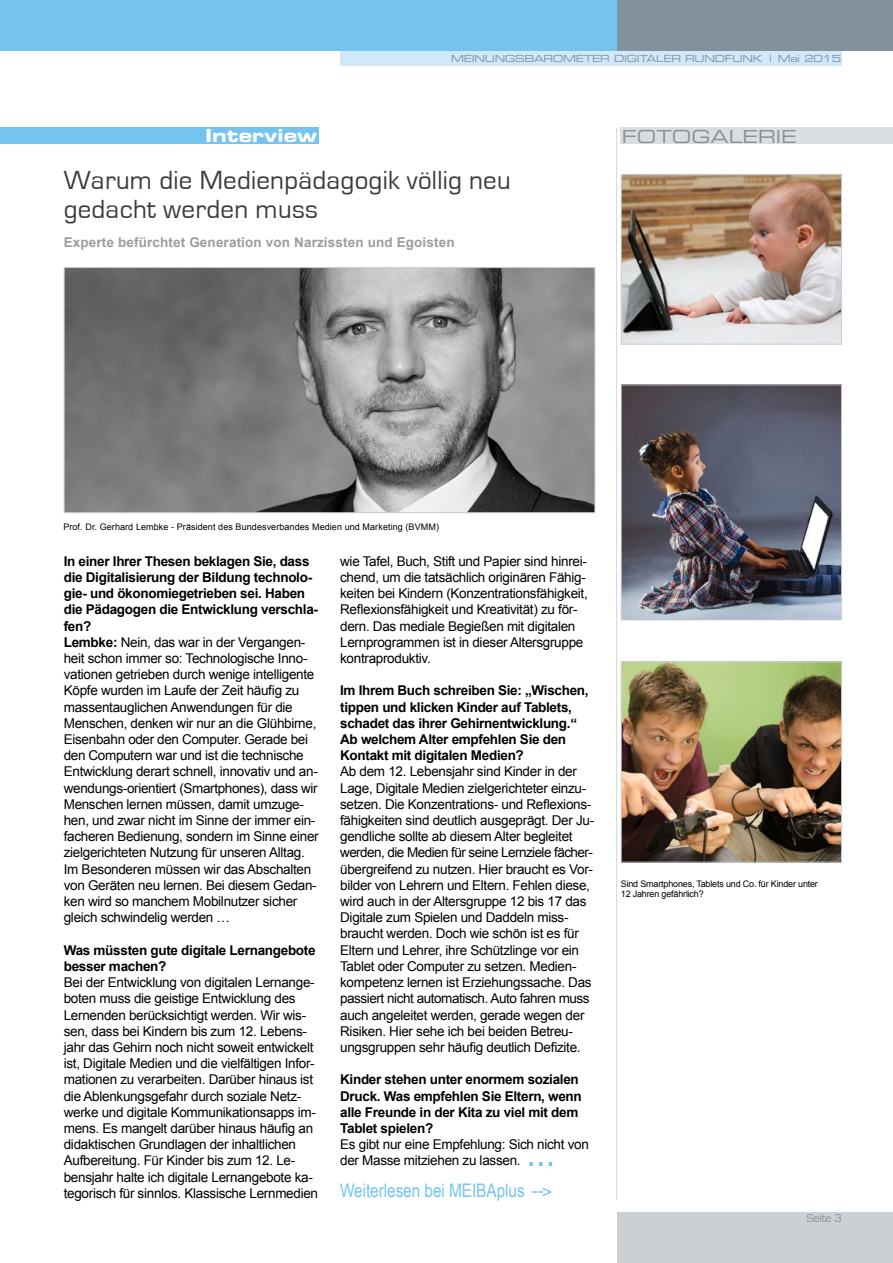
<style>
.page{position:relative;width:893px;height:1263px;background:#fff}
.page>*{position:absolute;margin:0;border:0;box-sizing:border-box;transform-origin:0 0}
.t1{font:27px/29px "Eurostile";letter-spacing:.01em;color:#3c3c3b}
.t2{font:18.75px "Arial Narrow";letter-spacing:-.005em;color:#74c4ef}
.t3{font:18px "Eurostile Extended Two";color:#83929b}
.t4{font:18px "Eurostile Bold Extended Two";color:#fff}
.t5{font:13.5px/16.2px "Arial";letter-spacing:-.02em;color:#000}
.t6{font:700 13.5px/16.2px "Arial";letter-spacing:-.02em;color:#000}
.t7{font:700 13.5px "Arial";letter-spacing:.01em;color:#9d9d9c}
.t8{font:12px "Eurostile";color:#82929a}
.t9{font:9.75px "Eurostile Extended Two";letter-spacing:-.03em;color:#82929a}
.t10{font:9px "Arial";letter-spacing:.01em;color:#000}
.t11{font:9px/10.8px "Arial";letter-spacing:-.02em;color:#000}
.s1{font-weight:700}
</style>
<div class="page">
<div style="left:0;top:0;width:617px;height:51px;background:#74c4ef"></div>
<div style="left:617px;top:0;width:276px;height:51px;background:#82929a"></div>
<div style="left:617px;top:1212px;width:276px;height:51px;background:#ccd0d4"></div>
<div style="left:340px;top:51px;width:502px;height:15px;background:#d0e8fa"></div>
<div style="left:0;top:128px;width:319px;height:16px;background:#74c4ef"></div>
<img style="left:66px;top:269px;width:527px;height:242px">
<div style="left:64px;top:267px;width:531px;height:246px;border:1px solid #ccd0d4"></div>
<hr style="left:616px;top:128px;width:1px;height:1071px;background:#d9dbdf">
<div style="left:621px;top:128px;width:272px;height:16px;background:#dadee1"></div>
<svg style="left:529px;top:1162px;width:4px;height:4px"></svg>
<svg style="left:539px;top:1162px;width:3px;height:4px"></svg>
<svg style="left:549px;top:1162px;width:3px;height:4px"></svg>
<svg style="left:532px;top:1187px;width:19px;height:9px"></svg>
<img style="left:623px;top:176px;width:217px;height:166px">
<div style="left:621px;top:174px;width:221px;height:170px;border:1px solid #ccd0d4"></div>
<img style="left:623px;top:386px;width:217px;height:232px">
<div style="left:621px;top:384px;width:221px;height:236px;border:1px solid #ccd0d4"></div>
<img style="left:623px;top:664px;width:217px;height:196px">
<div style="left:621px;top:662px;width:221px;height:200px;border:1px solid #ccd0d4"></div>
<h3 class="t4" style="left:205px;top:123px;width:114px">Interview</h3>
<p class="t9" style="left:451px;top:52px;width:391px">MEINUNGSBAROMETER DIGITALER RUNDFUNK | Mai 2015</p>
<h3 class="t3" style="left:622px;top:124px;width:177px">FOTOGALERIE</h3>
<h1 class="t1" style="left:64px;top:167px;width:449px">Warum die Medienpädagogik völlig neu gedacht werden muss</h1>
<p class="t7" style="left:64px;top:234px;width:392px">Experte befürchtet Generation von Narzissten und Egoisten</p>
<p class="t10" style="left:63px;top:521px;width:377px">Prof. Dr. Gerhard Lembke - Präsident des Bundesverbandes Medien und Marketing (BVMM)</p>
<p class="t5" style="left:64px;top:553px;width:256px"><span class="s1">In einer Ihrer Thesen beklagen Sie, dass die Digitalisierung der Bildung technolo&shy;gie- und ökonomiegetrieben sei. Haben die Pädagogen die Entwicklung verschla&shy;fen?<br>Lembke:</span> Nein, das war in der Vergangen&shy;heit schon immer so: Technologische Inno&shy;vationen getrieben durch wenige intelligente Köpfe wurden im Laufe der Zeit häufig zu massentauglichen Anwendungen für die Menschen, denken wir nur an die Glühbirne, Eisenbahn oder den Computer. Gerade bei den Computern war und ist die technische Entwicklung derart schnell, innovativ und an&shy;wendungs-orientiert (Smartphones), dass wir Menschen lernen müssen, damit umzuge&shy;hen, und zwar nicht im Sinne der immer ein&shy;facheren Bedienung, sondern im Sinne einer zielgerichteten Nutzung für unseren Alltag.<br>Im Besonderen müssen wir das Abschalten von Geräten neu lernen. Bei diesem Gedan&shy;ken wird so manchem Mobilnutzer sicher gleich schwindelig werden …</p>
<p class="t6" style="left:64px;top:942px;width:253px">Was müssten gute digitale Lernangebote besser machen?</p>
<p class="t5" style="left:64px;top:974px;width:256px">Bei der Entwicklung von digitalen Lernange&shy;boten muss die geistige Entwicklung des Lernenden berücksichtigt werden. Wir wis&shy;sen, dass bei Kindern bis zum 12. Lebens&shy;jahr das Gehirn noch nicht soweit entwickelt ist, Digitale Medien und die vielfältigen Infor&shy;mationen zu verarbeiten. Darüber hinaus ist die Ablenkungsgefahr durch soziale Netz&shy;werke und digitale Kommunikationsapps im&shy;mens. Es mangelt darüber hinaus häufig an didaktischen Grundlagen der inhaltlichen Aufbereitung. Für Kinder bis zum 12. Le&shy;bensjahr halte ich digitale Lernangebote ka&shy;tegorisch für sinnlos. Klassische Lernmedien</p>
<p class="t5" style="left:340px;top:553px;width:249px">wie Tafel, Buch, Stift und Papier sind hinrei&shy;chend, um die tatsächlich originären Fähig&shy;keiten bei Kindern (Konzentrationsfähigkeit, Reflexionsfähigkeit und Kreativität) zu för&shy;dern. Das mediale Begießen mit digitalen Lernprogrammen ist in dieser Altersgruppe kontraproduktiv.</p>
<p class="t6" style="left:340px;top:683px;width:250px">Im Ihrem Buch schreiben Sie: „Wischen, tippen und klicken Kinder auf Tablets, schadet das ihrer Gehirnentwicklung.“ Ab welchem Alter empfehlen Sie den Kontakt mit digitalen Medien?</p>
<p class="t5" style="left:340px;top:764px;width:256px">Ab dem 12. Lebensjahr sind Kinder in der Lage, Digitale Medien zielgerichteter einzu&shy;setzen. Die Konzentrations- und Reflexions&shy;fähigkeiten sind deutlich ausgeprägt. Der Ju&shy;gendliche sollte ab diesem Alter begleitet werden, die Medien für seine Lernziele fächer&shy;übergreifend zu nutzen. Hier braucht es Vor&shy;bilder von Lehrern und Eltern. Fehlen diese, wird auch in der Altersgruppe 12 bis 17 das Digitale zum Spielen und Daddeln miss&shy;braucht werden. Doch wie schön ist es für Eltern und Lehrer, ihre Schützlinge vor ein Tablet oder Computer zu setzen. Medien&shy;kompetenz lernen ist Erziehungssache. Das passiert nicht automatisch. Auto fahren muss auch angeleitet werden, gerade wegen der Risiken. Hier sehe ich bei beiden Betreu&shy;ungsgruppen sehr häufig deutlich Defizite.</p>
<p class="t6" style="left:340px;top:1072px;width:243px">Kinder stehen unter enormem sozialen<br>Druck. Was empfehlen Sie Eltern, wenn alle Freunde in der Kita zu viel mit dem<br>Tablet spielen?</p>
<p class="t5" style="left:340px;top:1136px;width:250px">Es gibt nur eine Empfehlung: Sich nicht von der Masse mitziehen zu lassen.</p>
<h2 class="t2" style="left:340px;top:1177px;width:186px">Weiterlesen bei MEIBAplus</h2>
<p class="t11" style="left:621px;top:878px;width:199px">Sind Smartphones, Tablets und Co. für Kinder unter<br>12 Jahren gefährlich?</p>
<p class="t8" style="left:807px;top:1212px;width:37px">Seite 3</p>
</div>
